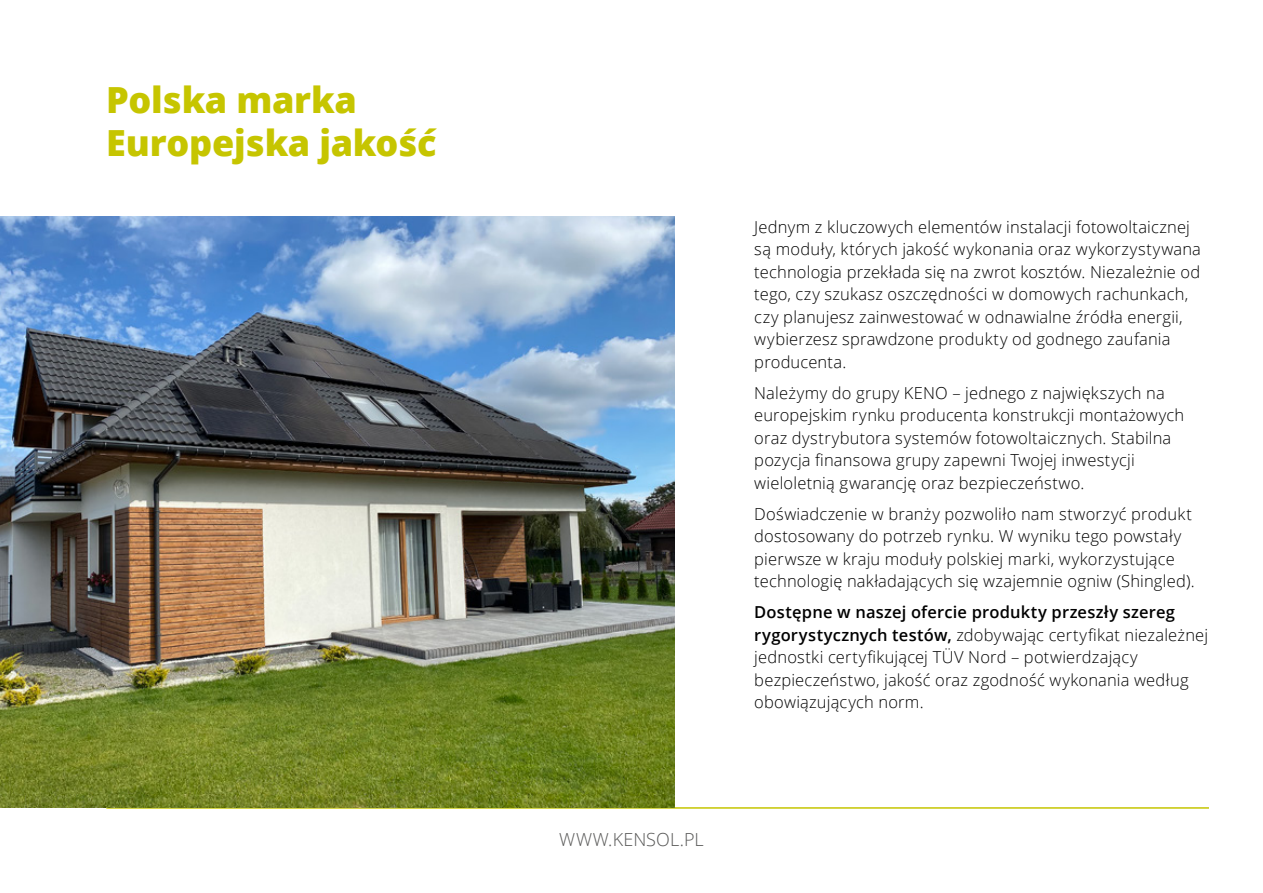
<style>
.page{position:relative;width:1263px;height:893px;background:#fff}
.page>*{position:absolute;margin:0;border:0;box-sizing:border-box;transform-origin:0 0}
.t1{font:800 36px/43.2px "Open Sans";letter-spacing:-.005em;color:#c6c500}
.t2{font:300 18px "Open Sans";letter-spacing:.005em;color:#575756}
.t3{font:300 16.5px/22.5px "Open Sans";letter-spacing:.01em;color:#000}
.s1{font-weight:600}
</style>
<div class="page">
<hr style="left:106px;top:807px;width:1103px;height:2px;background:#c5c500">
<img style="left:0;top:217px;width:675px;height:590px">
<h1 class="t1" style="left:106px;top:76px;width:332px">Polska marka<br>Europejska jakość</h1>
<p class="t2" style="left:559px;top:827px;width:146px">WWW.KENSOL.PL</p>
<p class="t3" style="left:754px;top:215px;width:448px">Jednym z kluczowych elementów instalacji fotowoltaicznej są moduły, których jakość wykonania oraz wykorzystywana technologia przekłada się na zwrot kosztów. Niezależnie od tego, czy szukasz oszczędności w domowych rachunkach, czy planujesz zainwestować w odnawialne źródła energii, wybierzesz sprawdzone produkty od godnego zaufania producenta.</p>
<p class="t3" style="left:754px;top:381px;width:431px">Należymy do grupy KENO – jednego z największych na europejskim rynku producenta konstrukcji montażowych oraz dystrybutora systemów fotowoltaicznych. Stabilna pozycja finansowa grupy zapewni Twojej inwestycji wieloletnią gwarancję oraz bezpieczeństwo.</p>
<p class="t3" style="left:754px;top:502px;width:442px">Doświadczenie w branży pozwoliło nam stworzyć produkt dostosowany do potrzeb rynku. W wyniku tego powstały pierwsze w kraju moduły polskiej marki, wykorzystujące technologię nakładających się wzajemnie ogniw (Shingled).</p>
<p class="t3" style="left:754px;top:601px;width:455px"><span class="s1">Dostępne w naszej ofercie produkty przeszły szereg rygorystycznych testów,</span> zdobywając certyfikat niezależnej jednostki certyfikującej TÜV Nord – potwierdzający bezpieczeństwo, jakość oraz zgodność wykonania według obowiązujących norm.</p>
</div>
